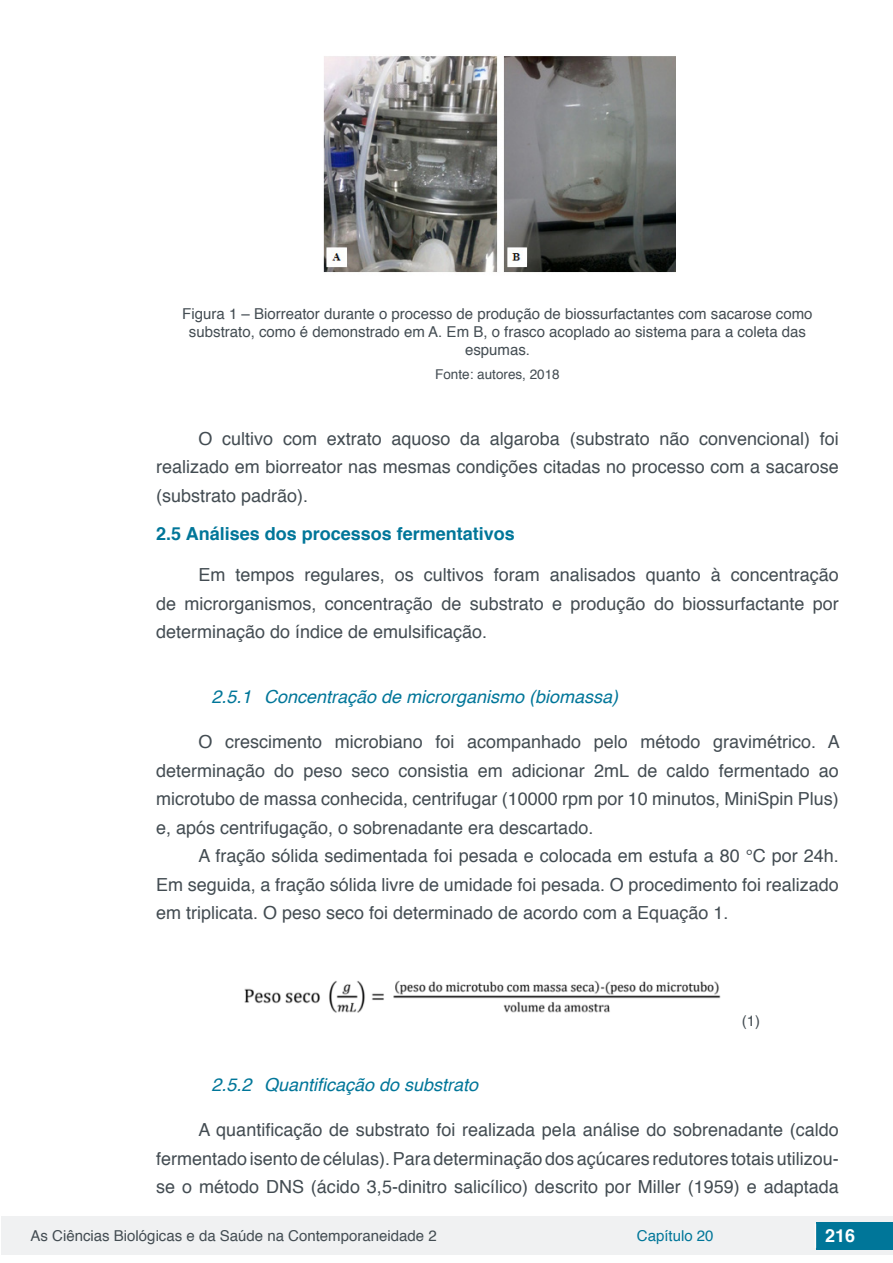
<style>
.page{position:relative;width:893px;height:1263px;background:#fff}
.page>*{position:absolute;margin:0;border:0;box-sizing:border-box;transform-origin:0 0}
.txt{font:18px/28.5px "Helvetica";color:#434c52;text-align:justify}
.t1{font:italic 18px "Helvetica";color:#007699}
.t2{font:700 18px "Helvetica";color:#007699}
.t3{font:700 18px "Helvetica";color:#fff}
.info_tab_gra_imag{font:15px/18px "Helvetica";color:#434c52;text-align:center}
.t4{font:15px "Helvetica";color:#007699}
.fonte_tab_gra_imag{font:13.5px "Helvetica";color:#434c52}
</style>
<div class="page">
<div style="left:1px;top:1216px;width:891px;height:38px;background:#f0f1f2"></div>
<div style="left:816px;top:1222px;width:77px;height:27px;background:#007699"></div>
<svg style="left:815px;top:1224px;width:1px;height:24px"></svg>
<img style="left:323px;top:56px;width:353px;height:217px">
<img style="left:244px;top:980px;width:477px;height:33px">
<p class="info_tab_gra_imag" style="left:182px;top:305px;width:632px">Figura 1 – Biorreator durante o processo de produção de biossurfactantes com sacarose como substrato, como é demonstrado em A. Em B, o frasco acoplado ao sistema para a coleta das espumas.</p>
<p class="fonte_tab_gra_imag" style="left:435px;top:364px;width:126px">Fonte: autores, 2018</p>
<p class="txt" style="left:156px;top:425px;width:684px;text-indent:43px">O cultivo com extrato aquoso da algaroba (substrato não convencional) foi realizado em biorreator nas mesmas condições citadas no processo com a sacarose (substrato padrão).</p>
<p class="t2" style="left:156px;top:519px;width:360px">2.5 Análises dos processos fermentativos</p>
<p class="txt" style="left:156px;top:561px;width:684px;text-indent:43px">Em tempos regulares, os cultivos foram analisados quanto à concentração de microrganismos, concentração de substrato e produção do biossurfactante por determinação do índice de emulsificação.</p>
<p class="t1" style="left:211px;top:682px;width:408px">2.5.1 Concentração de microrganismo (biomassa)</p>
<p class="txt" style="left:156px;top:728px;width:685px;text-indent:43px">O crescimento microbiano foi acompanhado pelo método gravimétrico. A determinação do peso seco consistia em adicionar 2mL de caldo fermentado ao microtubo de massa conhecida, centrifugar (10000 rpm por 10 minutos, MiniSpin Plus) e, após centrifugação, o sobrenadante era descartado.</p>
<p class="txt" style="left:156px;top:842px;width:684px;text-indent:43px">A fração sólida sedimentada foi pesada e colocada em estufa a 80 °C por 24h.<br>Em seguida, a fração sólida livre de umidade foi pesada. O procedimento foi realizado em triplicata. O peso seco foi determinado de acordo com a Equação 1.</p>
<p class="info_tab_gra_imag" style="left:742px;top:1012px;width:20px">(1)</p>
<p class="t1" style="left:211px;top:1070px;width:268px">2.5.2 Quantificação do substrato</p>
<p class="txt" style="left:156px;top:1116px;width:684px;text-indent:43px">A quantificação de substrato foi realizada pela análise do sobrenadante (caldo fermentado isento de células). Para determinação dos açúcares redutores totais utilizou&shy;se o método DNS (ácido 3,5-dinitro salicílico) descrito por Miller (1959) e adaptada</p>
<p class="info_tab_gra_imag" style="left:31px;top:1227px;width:408px">As Ciências Biológicas e da Saúde na Contemporaneidade 2</p>
<p class="t4" style="left:637px;top:1224px;width:78px">Capítulo 20</p>
<p class="t3" style="left:825px;top:1221px;width:32px">216</p>
</div>
